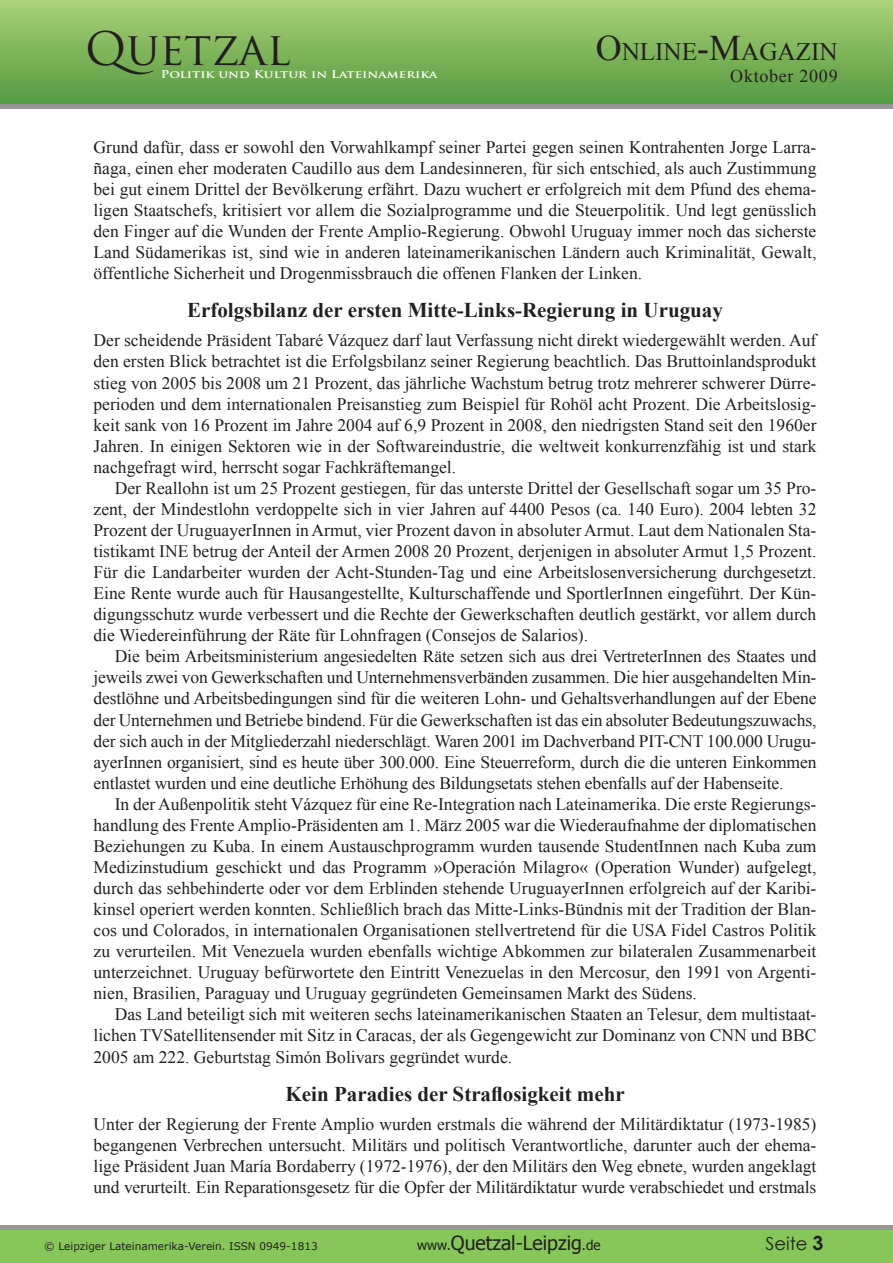
<style>
.page{position:relative;width:893px;height:1263px;background:#fff}
.page>*{position:absolute;margin:0;border:0;box-sizing:border-box;transform-origin:0 0}
.t1{font:45px "Trajan Pro";color:#231f20}
.t2{font:25.2px "Times New Roman";color:#231f20}
.Zwischenüberschrift{font:700 21px "Times New Roman";color:#231f20}
.t3{font:19.5px "Tahoma";color:#231f20}
.t4{font:18px "Times New Roman";letter-spacing:.04em;color:#231f20}
.t5{font:18px "Century Gothic";color:#231f20}
.t6{font:17.55px/21px "Times New Roman";color:#231f20;text-align:justify}
.t7{font:10.5px "Verdana";color:#231f20}
.t8{font:700 10.5px "Trajan Pro";color:#fff;scale:1.24 1}
.s1{font-size:36px}
.s2{font-size:13.5px}
</style>
<div class="page">
<div style="left:0;top:1px;width:893px;height:103px;background:linear-gradient(to bottom,#aad177,#539a41)"></div>
<div style="left:0;top:104px;width:893px;height:5px;background:#979797"></div>
<hr style="left:0;top:1225px;width:893px;height:4px;background:#979797">
<div style="left:0;top:1230px;width:893px;height:33px;background:#87c659"></div>
<h1 class="t1" style="left:85px;top:20px;width:207px">QUETZAL</h1>
<p class="t8" style="left:161px;top:68px;width:225px">Politik und Kultur in Lateinamerika</p>
<h2 class="t2" style="left:596px;top:35px;width:244px"><span class="s1">O</span>nline<span class="s1">-M</span>agazin</h2>
<p class="t4" style="left:730px;top:64px;width:109px">Oktober 2009</p>
<p class="t6" style="left:94px;top:136px;width:724px">Grund dafür, dass er sowohl den Vorwahlkampf seiner Partei gegen seinen Kontrahenten Jorge Larra&shy;ñaga, einen eher moderaten Caudillo aus dem Landesinneren, für sich entschied, als auch Zustimmung bei gut einem Drittel der Bevölkerung erfährt. Dazu wuchert er erfolgreich mit dem Pfund des ehema&shy;ligen Staatschefs, kritisiert vor allem die Sozialprogramme und die Steuerpolitik. Und legt genüsslich den Finger auf die Wunden der Frente Amplio-Regierung. Obwohl Uruguay immer noch das sicherste Land Südamerikas ist, sind wie in anderen lateinamerikanischen Ländern auch Kriminalität, Gewalt, öffentliche Sicherheit und Drogenmissbrauch die offenen Flanken der Linken.</p>
<p class="Zwischenüberschrift" style="left:187px;top:295px;width:537px">Erfolgsbilanz der ersten Mitte-Links-Regierung in Uruguay</p>
<p class="t6" style="left:94px;top:330px;width:724px">Der scheidende Präsident Tabaré Vázquez darf laut Verfassung nicht direkt wiedergewählt werden. Auf den ersten Blick betrachtet ist die Erfolgsbilanz seiner Regierung beachtlich. Das Bruttoinlandsprodukt stieg von 2005 bis 2008 um 21 Prozent, das jährliche Wachstum betrug trotz mehrerer schwerer Dürre&shy;perioden und dem internationalen Preisanstieg zum Beispiel für Rohöl acht Prozent. Die Arbeitslosig&shy;keit sank von 16 Prozent im Jahre 2004 auf 6,9 Prozent in 2008, den niedrigsten Stand seit den 1960er Jahren. In einigen Sektoren wie in der Softwareindustrie, die weltweit konkurrenzfähig ist und stark nachgefragt wird, herrscht sogar Fachkräftemangel.</p>
<p class="t6" style="left:94px;top:477px;width:724px;text-indent:21px">Der Reallohn ist um 25 Prozent gestiegen, für das unterste Drittel der Gesellschaft sogar um 35 Pro&shy;zent, der Mindestlohn verdoppelte sich in vier Jahren auf 4400 Pesos (ca. 140 Euro). 2004 lebten 32<br>Prozent der UruguayerInnen in Armut, vier Prozent davon in absoluter Armut. Laut dem Nationalen Sta&shy;tistikamt INE betrug der Anteil der Armen 2008 20 Prozent, derjenigen in absoluter Armut 1,5 Prozent.<br>Für die Landarbeiter wurden der Acht-Stunden-Tag und eine Arbeitslosenversicherung durchgesetzt.<br>Eine Rente wurde auch für Hausangestellte, Kulturschaffende und SportlerInnen eingeführt. Der Kün&shy;digungsschutz wurde verbessert und die Rechte der Gewerkschaften deutlich gestärkt, vor allem durch die Wiedereinführung der Räte für Lohnfragen (Consejos de Salarios).</p>
<p class="t6" style="left:94px;top:646px;width:724px;text-indent:21px">Die beim Arbeitsministerium angesiedelten Räte setzen sich aus drei VertreterInnen des Staates und jeweils zwei von Gewerkschaften und Unternehmensverbänden zusammen. Die hier ausgehandelten Min&shy;destlöhne und Arbeitsbedingungen sind für die weiteren Lohn- und Gehaltsverhandlungen auf der Ebene der Unternehmen und Betriebe bindend. Für die Gewerkschaften ist das ein absoluter Bedeutungszuwachs, der sich auch in der Mitgliederzahl niederschlägt. Waren 2001 im Dachverband PIT-CNT 100.000 Urugu&shy;ayerInnen organisiert, sind es heute über 300.000. Eine Steuerreform, durch die die unteren Einkommen entlastet wurden und eine deutliche Erhöhung des Bildungsetats stehen ebenfalls auf der Habenseite.</p>
<p class="t6" style="left:94px;top:793px;width:724px;text-indent:21px">In der Außenpolitik steht Vázquez für eine Re-Integration nach Lateinamerika. Die erste Regierungs&shy;handlung des Frente Amplio-Präsidenten am 1. März 2005 war die Wiederaufnahme der diplomatischen Beziehungen zu Kuba. In einem Austauschprogramm wurden tausende StudentInnen nach Kuba zum Medizinstudium geschickt und das Programm »Operación Milagro« (Operation Wunder) aufgelegt, durch das sehbehinderte oder vor dem Erblinden stehende UruguayerInnen erfolgreich auf der Karibi&shy;kinsel operiert werden konnten. Schließlich brach das Mitte-Links-Bündnis mit der Tradition der Blan&shy;cos und Colorados, in internationalen Organisationen stellvertretend für die USA Fidel Castros Politik zu verurteilen. Mit Venezuela wurden ebenfalls wichtige Abkommen zur bilateralen Zusammenarbeit unterzeichnet. Uruguay befürwortete den Eintritt Venezuelas in den Mercosur, den 1991 von Argenti&shy;nien, Brasilien, Paraguay und Uruguay gegründeten Gemeinsamen Markt des Südens.</p>
<p class="t6" style="left:94px;top:1004px;width:724px;text-indent:21px">Das Land beteiligt sich mit weiteren sechs lateinamerikanischen Staaten an Telesur, dem multistaat&shy;lichen TVSatellitensender mit Sitz in Caracas, der als Gegengewicht zur Dominanz von CNN und BBC 2005 am 222. Geburtstag Simón Bolivars gegründet wurde.</p>
<p class="Zwischenüberschrift" style="left:286px;top:1079px;width:341px">Kein Paradies der Straflosigkeit mehr</p>
<p class="t6" style="left:94px;top:1113px;width:724px">Unter der Regierung der Frente Amplio wurden erstmals die während der Militärdiktatur (1973-1985) begangenen Verbrechen untersucht. Militärs und politisch Verantwortliche, darunter auch der ehema&shy;lige Präsident Juan María Bordaberry (1972-1976), der den Militärs den Weg ebnete, wurden angeklagt und verurteilt. Ein Reparationsgesetz für die Opfer der Militärdiktatur wurde verabschiedet und erstmals</p>
<p class="t7" style="left:44px;top:1239px;width:275px">© Leipziger Lateinamerika-Verein. ISSN 0949-1813</p>
<p class="t3" style="left:417px;top:1230px;width:185px"><span class="s2">www.</span>Quetzal-Leipzig<span class="s2">.de</span></p>
<p class="t5" style="left:766px;top:1231px;width:44px">Seite</p>
</div>
